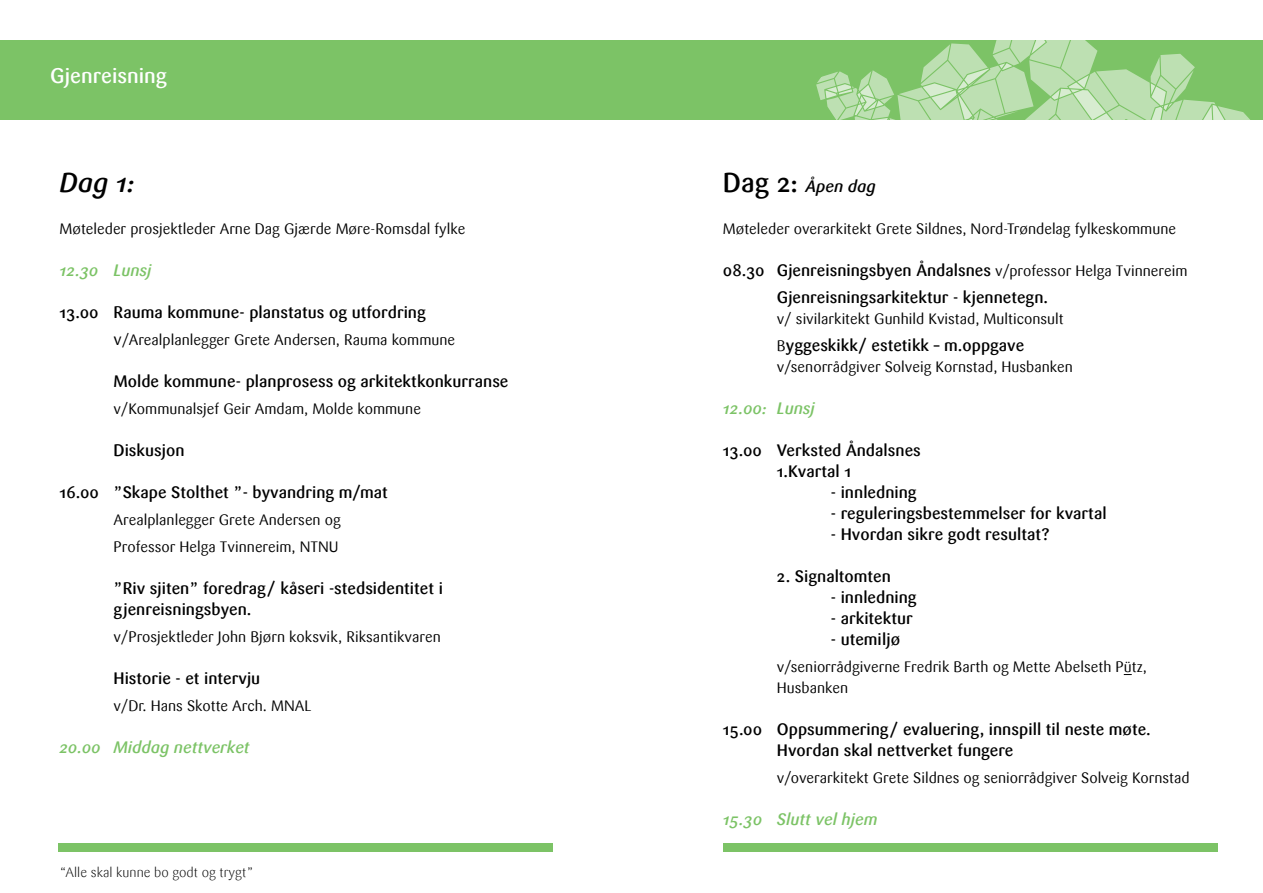
<style>
.page{position:relative;width:1263px;height:893px;background:#fff}
.page>*{position:absolute;margin:0;border:0;box-sizing:border-box;transform-origin:0 0}
.t1{font:italic 500 27px "Sari";color:#000}
.t2{font:500 21px "Sari";color:#fff}
.t3{font:500 16.5px/21px "Sari";color:#000}
.t4{font:italic 500 16.5px "Sari";color:#7cc366}
.t5{font:italic 500 16.5px "Sari";color:#000}
.t6{font:15px/27px "Sari";color:#000}
.t7{font:300 13.5px "Sari";color:#000}
.s1{font-size:16.5px}
.s2{font-style:normal;font-size:27px}
.s3{font-weight:400;font-size:15px}
</style>
<div class="page">
<div style="left:0;top:40px;width:1263px;height:80px;background:#7cc366"></div>
<svg style="left:816px;top:40px;width:434px;height:80px"></svg>
<div style="left:724px;top:843px;width:494px;height:9px;background:#7cc366"></div>
<div style="left:58px;top:843px;width:495px;height:9px;background:#7cc366"></div>
<p class="t2" style="left:50px;top:63px;width:118px">Gjenreisning</p>
<h1 class="t1" style="left:60px;top:167px;width:77px">Dag 1:</h1>
<p class="t6" style="left:60px;top:215px;width:407px">Møteleder prosjektleder Arne Dag Gjærde Møre-Romsdal fylke</p>
<p class="t4" style="left:60px;top:261px;width:94px">12.30 Lunsj</p>
<p class="t3" style="left:60px;top:302px;width:368px">13.00 Rauma kommune- planstatus og utfordring</p>
<p class="t6" style="left:114px;top:326px;width:343px"><span class="s1">v</span>/Arealplanlegger Grete Andersen, Rauma kommune</p>
<p class="t3" style="left:114px;top:371px;width:396px">Molde kommune- planprosess og arkitektkonkurranse</p>
<p class="t6" style="left:114px;top:395px;width:309px">v/Kommunalsjef Geir Amdam, Molde kommune</p>
<p class="t3" style="left:114px;top:440px;width:73px">Diskusjon</p>
<p class="t3" style="left:60px;top:482px;width:330px">16.00 ”Skape Stolthet ”- byvandring m/mat</p>
<p class="t6" style="left:114px;top:506px;width:229px">Arealplanlegger Grete Andersen og<br>Professor Helga Tvinnereim, NTNU</p>
<p class="t3" style="left:114px;top:578px;width:331px">”Riv sjiten” foredrag/ kåseri -stedsidentitet i gjenreisningsbyen.</p>
<p class="t6" style="left:114px;top:623px;width:329px">v/Prosjektleder John Bjørn koksvik, Riksantikvaren</p>
<p class="t3" style="left:114px;top:668px;width:148px">Historie - et intervju</p>
<p class="t6" style="left:114px;top:692px;width:200px">v/Dr. Hans Skotte Arch. MNAL</p>
<p class="t4" style="left:60px;top:738px;width:192px">20.00 Middag nettverket</p>
<p class="t7" style="left:60px;top:864px;width:196px">“Alle skal kunne bo godt og trygt”</p>
<p class="t5" style="left:723px;top:177px;width:154px"><span class="s2">Dag 2:</span> Åpen dag</p>
<p class="t6" style="left:723px;top:215px;width:455px">Møteleder overarkitekt Grete Sildnes, Nord-Trøndelag fylkeskommune</p>
<p class="t3" style="left:777px;top:257px;width:412px;line-height:27px;text-indent:-54px">08.30 Gjenreisningsbyen Åndalsnes <span class="s3">v/professor Helga Tvinnereim<br></span>Gjenreisningsarkitektur - kjennetegn.</p>
<p class="t6" style="left:777px;top:305px;width:288px">v/ sivilarkitekt Gunhild Kvistad, Multiconsult</p>
<p class="t3" style="left:777px;top:335px;width:249px"><span class="s3">B</span>yggeskikk/ estetikk – m.oppgave</p>
<p class="t6" style="left:777px;top:353px;width:297px">v/senorrådgiver Solveig Kornstad, Husbanken</p>
<p class="t4" style="left:723px;top:399px;width:94px">12.00: Lunsj</p>
<p class="t3" style="left:777px;top:440px;width:145px;text-indent:-54px">13.00 Verksted Åndalsnes<br>1.Kvartal 1</p>
<p class="t3" style="left:831px;top:482px;width:87px">- innledning</p>
<p class="t3" style="left:831px;top:503px;width:277px">- reguleringsbestemmelser for kvartal</p>
<p class="t3" style="left:831px;top:524px;width:221px">- Hvordan sikre godt resultat?</p>
<p class="t3" style="left:777px;top:566px;width:116px">2. Signaltomten</p>
<p class="t3" style="left:831px;top:587px;width:87px">- innledning</p>
<p class="t3" style="left:831px;top:608px;width:83px">- arkitektur</p>
<p class="t3" style="left:831px;top:629px;width:71px">- utemiljø</p>
<p class="t6" style="left:777px;top:656px;width:372px;line-height:21px">v/seniorrådgiverne Fredrik Barth og Mette Abelseth Pütz,<br>Husbanken</p>
<p class="t3" style="left:777px;top:719px;width:375px;text-indent:-54px">15.00 Oppsummering/ evaluering, innspill til neste møte.<br>Hvordan skal nettverket fungere</p>
<p class="t6" style="left:777px;top:764px;width:414px">v/overarkitekt Grete Sildnes og seniorrådgiver Solveig Kornstad</p>
<p class="t4" style="left:723px;top:810px;width:156px">15.30 Slutt vel hjem</p>
</div>
